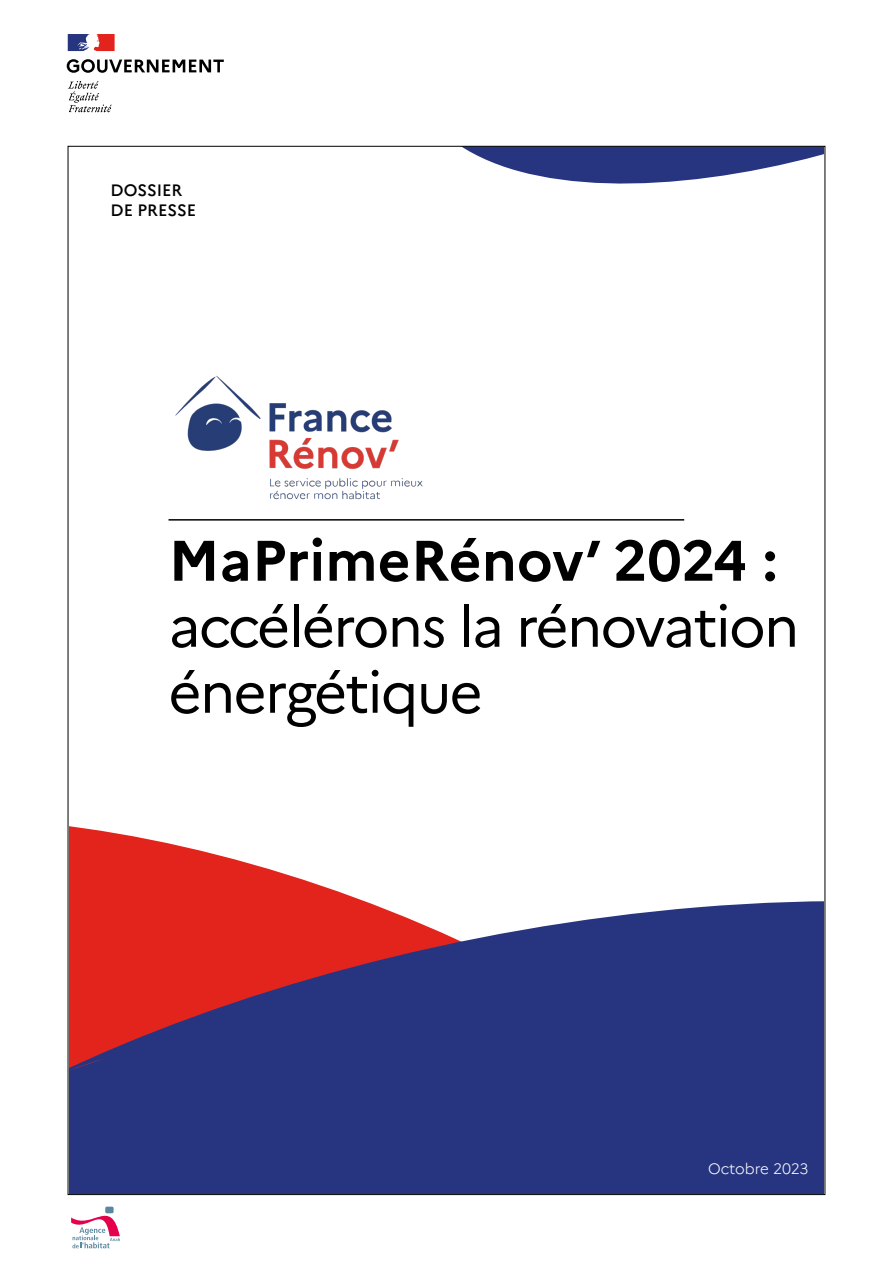
<style>
.page{position:relative;width:893px;height:1263px;background:#fff}
.page>*{position:absolute;margin:0;border:0;box-sizing:border-box;transform-origin:0 0}
.t1{font:57px/66px "Marianne";letter-spacing:-.03em;color:#000}
.t2{font:700 57px "Marianne";color:#000}
.t3{font:500 16.5px/19.8px "Marianne";color:#000}
.t4{font:300 15px "Marianne";letter-spacing:-.005em;color:#fff}
</style>
<div class="page">
<svg style="left:67px;top:59px;width:157px;height:14px"></svg>
<svg style="left:68px;top:81px;width:44px;height:31px"></svg>
<svg style="left:68px;top:34px;width:47px;height:17px"></svg>
<svg style="left:70px;top:826px;width:255px;height:61px;fill:#e2241c"></svg>
<svg style="left:464px;top:148px;width:359px;height:36px;fill:#273581"></svg>
<svg style="left:70px;top:887px;width:753px;height:306px;fill:#273581"></svg>
<svg style="left:224px;top:145px;width:602px;height:1px"></svg>
<hr style="left:169px;top:519px;width:515px;height:2px;background:#000">
<img style="left:175px;top:375px;width:248px;height:125px">
<svg style="left:71px;top:1213px;width:49px;height:35px"></svg>
<div style="left:105px;top:1206px;width:9px;height:7px;background:#5a869f;border-radius:2px"></div>
<p class="t3" style="left:111px;top:180px;width:87px">DOSSIER<br>DE PRESSE</p>
<p class="t2" style="left:169px;top:526px;width:611px">MaPrimeRénov’ 2024 :</p>
<p class="t1" style="left:169px;top:593px;width:632px">accélérons la rénovation énergétique</p>
<p class="t4" style="left:708px;top:1159px;width:102px">Octobre 2023</p>
</div>
